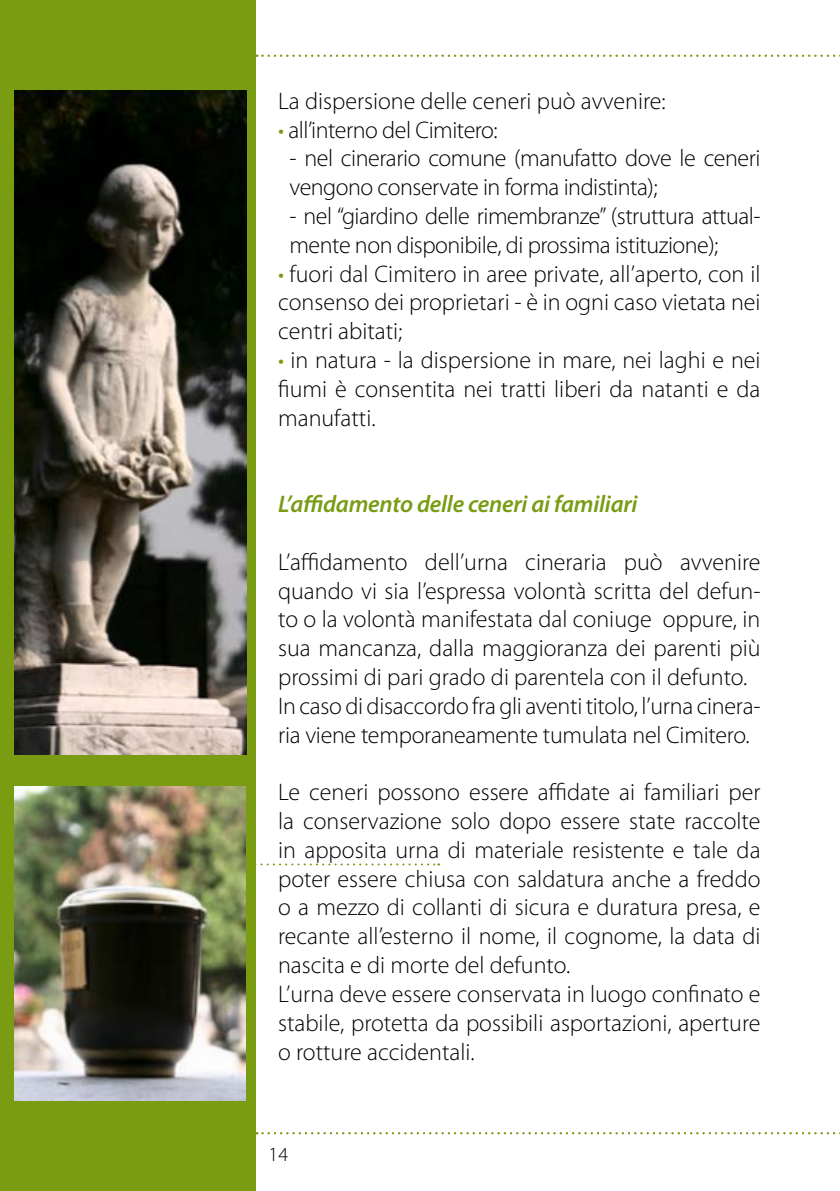
<style>
.page{position:relative;width:840px;height:1191px;background:#fff}
.page>*{position:absolute;margin:0;border:0;box-sizing:border-box;transform-origin:0 0}
.t1{font:300 24px/28.8px "Myriad Pro";color:#000;text-align:justify}
.t2{font:300 24px/28.8px "Myriad Pro";letter-spacing:-.02em;color:#000}
.t3{font:italic 600 24px "Myriad Pro";letter-spacing:-.01em;color:#799c13}
.t4{font:300 20px "Myriad Pro";color:#000}
.s1{color:#799c13}
</style>
<div class="page">
<div style="left:0;top:0;width:255px;height:1191px;background:#799c13"></div>
<svg style="left:256px;top:1132px;width:584px;height:2px"></svg>
<svg style="left:256px;top:55px;width:584px;height:2px"></svg>
<svg style="left:255px;top:863px;width:184px;height:2px"></svg>
<img style="left:14px;top:786px;width:232px;height:314px">
<img style="left:14px;top:91px;width:233px;height:663px">
<p class="t1" style="left:278px;top:86px;width:389px">La dispersione delle ceneri può avvenire:</p>
<p class="t2" style="left:278px;top:115px;width:221px"><span class="s1">•</span> all’interno del Cimitero:</p>
<p class="t2" style="left:289px;top:144px;width:472px">- nel cinerario comune (manufatto dove le ceneri vengono conservate in forma indistinta);</p>
<p class="t2" style="left:289px;top:201px;width:472px">- nel “giardino delle rimembranze” (struttura attual&shy;mente non disponibile, di prossima istituzione);</p>
<p class="t1" style="left:278px;top:259px;width:483px"><span class="s1">•</span> fuori dal Cimitero in aree private, all’aperto, con il consenso dei proprietari - è in ogni caso vietata nei centri abitati;</p>
<p class="t1" style="left:278px;top:345px;width:483px"><span class="s1">•</span> in natura - la dispersione in mare, nei laghi e nei fiumi è consentita nei tratti liberi da natanti e da manufatti.</p>
<p class="t3" style="left:278px;top:489px;width:361px">L’affidamento delle ceneri ai familiari</p>
<p class="t1" style="left:278px;top:547px;width:483px;text-align:left">L’affidamento dell’urna cineraria può avvenire quando vi sia l’espressa volontà scritta del defun&shy;to o la volontà manifestata dal coniuge oppure, in sua mancanza, dalla maggioranza dei parenti più prossimi di pari grado di parentela con il defunto.<br>In caso di disaccordo fra gli aventi titolo, l’urna cinera&shy;ria viene temporaneamente tumulata nel Cimitero.</p>
<p class="t1" style="left:278px;top:777px;width:483px;text-align:left">Le ceneri possono essere affidate ai familiari per la conservazione solo dopo essere state raccolte in apposita urna di materiale resistente e tale da poter essere chiusa con saldatura anche a freddo o a mezzo di collanti di sicura e duratura presa, e recante all’esterno il nome, il cognome, la data di nascita e di morte del defunto.<br>L’urna deve essere conservata in luogo confinato e stabile, protetta da possibili asportazioni, aperture o rotture accidentali.</p>
<p class="t4" style="left:268px;top:1142px;width:21px">14</p>
</div>
